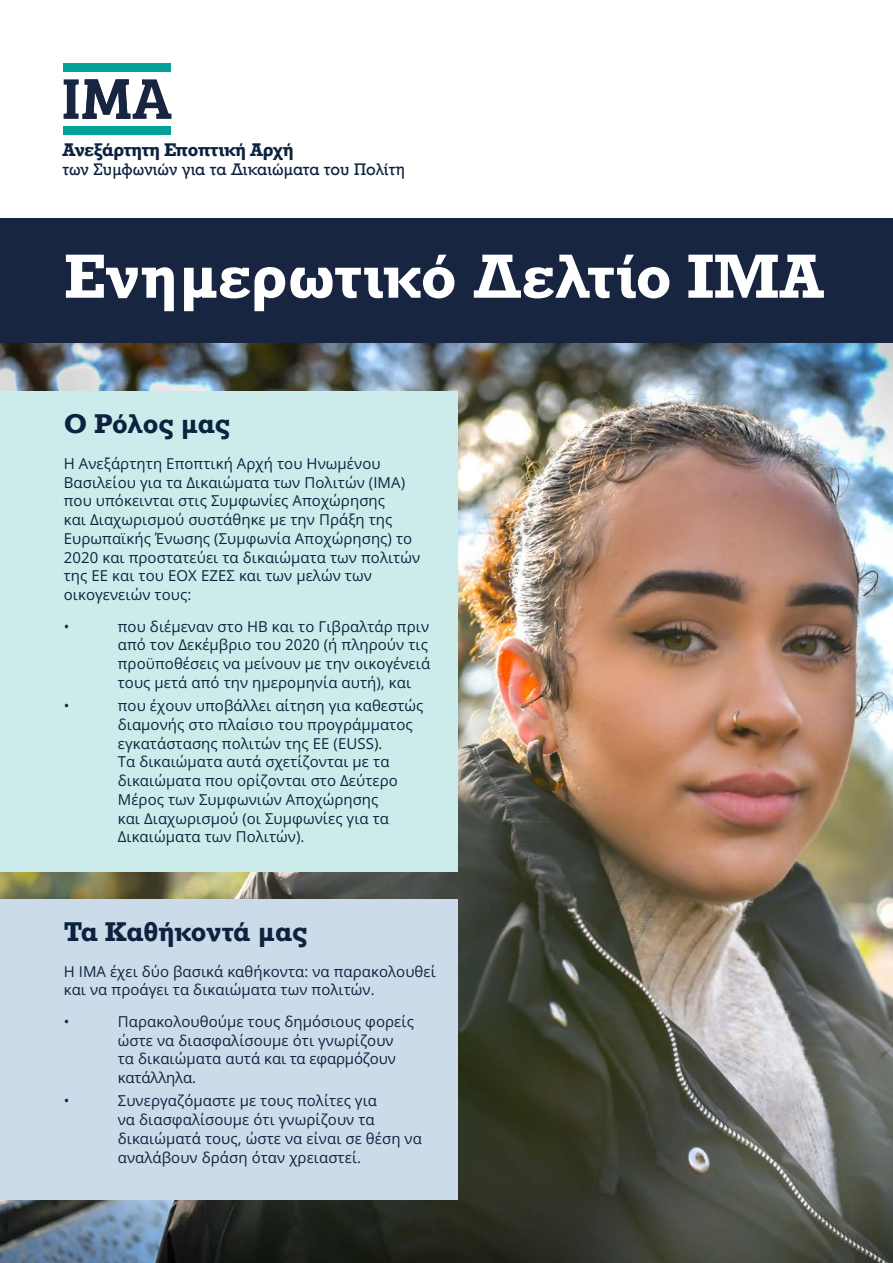
<style>
.page{position:relative;width:893px;height:1263px;background:#fff}
.page>*{position:absolute;margin:0;border:0;box-sizing:border-box;transform-origin:0 0}
.t1{font:700 58.5px "Rockwell Nova";color:#fff}
.subtitle{font:700 25.5px "Rockwell Nova";letter-spacing:-.01em;color:#0c223f}
.t2{font:700 17.25px "Rockwell Nova";letter-spacing:-.02em;color:#0c223f}
.t3{font:15.75px "Rockwell Nova";letter-spacing:-.01em;color:#0c223f}
.body{font:15px/18.8px "Open Sans";letter-spacing:.005em;color:#0c223f}
.t4{font:15px "Open Sans";color:#182540}
</style>
<div class="page">
<img style="left:0;top:343px;width:893px;height:920px">
<div style="left:0;top:217px;width:893px;height:126px;background:#182540"></div>
<div style="left:0;top:391px;width:457px;height:480px;background:#cceceb"></div>
<div style="left:0;top:899px;width:457px;height:300px;background:#ccdbea"></div>
<svg style="left:64px;top:79px;width:107px;height:40px"></svg>
<div style="left:64px;top:64px;width:107px;height:8px;background:#00a29a"></div>
<div style="left:64px;top:126px;width:107px;height:9px;background:#00a29a"></div>
<p class="t2" style="left:62px;top:138px;width:232px">Ανεξάρτητη Εποπτική Αρχή</p>
<p class="t3" style="left:62px;top:160px;width:344px">των Συμφωνιών για τα Δικαιώματα του Πολίτη</p>
<h1 class="t1" style="left:64px;top:239px;width:761px">Ενημερωτικό Δελτίο ΙΜΑ</h1>
<h2 class="subtitle" style="left:64px;top:407px;width:167px">Ο Ρόλος μας</h2>
<p class="body" style="left:64px;top:454px;width:358px">Η Ανεξάρτητη Εποπτική Αρχή του Ηνωμένου Βασιλείου για τα Δικαιώματα των Πολιτών (IMA) που υπόκεινται στις Συμφωνίες Αποχώρησης<br>και Διαχωρισμού συστάθηκε με την Πράξη της Ευρωπαϊκής Ένωσης (Συμφωνία Αποχώρησης) το 2020 και προστατεύει τα δικαιώματα των πολιτών της ΕΕ και του ΕΟΧ ΕΖΕΣ και των μελών των οικογενειών τους:</p>
<p class="t4" style="left:64px;top:616px;width:7px">•</p>
<p class="body" style="left:118px;top:616px;width:314px">που διέμεναν στο ΗΒ και το Γιβραλτάρ πριν από τον Δεκέμβριο του 2020 (ή πληρούν τις προϋποθέσεις να μείνουν με την οικογένειά τους μετά από την ημερομηνία αυτή), και</p>
<p class="t4" style="left:64px;top:695px;width:7px">•</p>
<p class="body" style="left:118px;top:696px;width:307px">που έχουν υποβάλλει αίτηση για καθεστώς διαμονής στο πλαίσιο του προγράμματος εγκατάστασης πολιτών της ΕΕ (EUSS).<br>Τα δικαιώματα αυτά σχετίζονται με τα δικαιώματα που ορίζονται στο Δεύτερο Μέρος των Συμφωνιών Αποχώρησης<br>και Διαχωρισμού (οι Συμφωνίες για τα Δικαιώματα των Πολιτών).</p>
<h2 class="subtitle" style="left:64px;top:915px;width:245px">Τα Καθήκοντά μας</h2>
<p class="body" style="left:64px;top:961px;width:374px">Η IMA έχει δύο βασικά καθήκοντα: να παρακολουθεί και να προάγει τα δικαιώματα των πολιτών.</p>
<p class="t4" style="left:64px;top:1011px;width:7px">•</p>
<p class="body" style="left:118px;top:1012px;width:298px">Παρακολουθούμε τους δημόσιους φορείς ώστε να διασφαλίσουμε ότι γνωρίζουν<br>τα δικαιώματα αυτά και τα εφαρμόζουν κατάλληλα.</p>
<p class="t4" style="left:64px;top:1091px;width:7px">•</p>
<p class="body" style="left:118px;top:1091px;width:306px">Συνεργαζόμαστε με τους πολίτες για<br>να διασφαλίσουμε ότι γνωρίζουν τα δικαιώματά τους, ώστε να είναι σε θέση να αναλάβουν δράση όταν χρειαστεί.</p>
</div>
